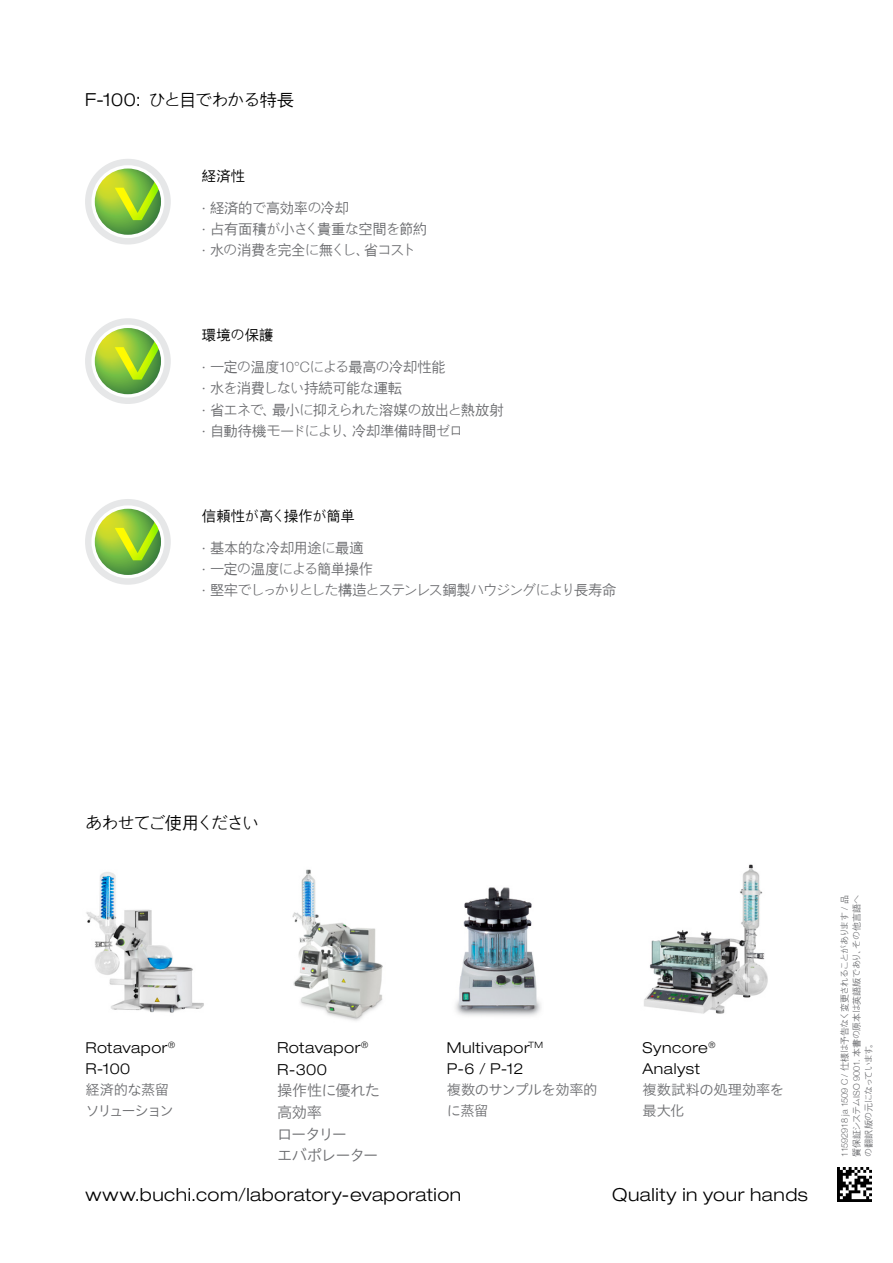
<style>
.page{position:relative;width:893px;height:1263px;background:#fff}
.page>*{position:absolute;margin:0;border:0;box-sizing:border-box;transform-origin:0 0}
.t1{font:300 expanded 18px "Helvetica Neue LT Std";letter-spacing:.025em;color:#000}
.EN_Title{font:300 17.1px "Buchi";letter-spacing:-.06em;color:#000}
.JA_Title{font:300 17.1px "Buchi";letter-spacing:-.09em;color:#000}
.t2{font:15.3px/21.6px "Hiragino UD Sans Std W3";letter-spacing:-.05em;color:#6d6e71}
.t3{font:300 expanded 15px/21.3px "Helvetica Neue LT Std";letter-spacing:.035em;color:#000}
.t4{font:300 14.25px "Buchi";letter-spacing:-.04em;color:#6d6e71}
.t5{font:300 14.25px "Buchi";letter-spacing:-.085em;color:#6d6e71}
.JA_Title_small_down{font:300 14.25px "Buchi";color:#000}
.t6{font:300 14.25px "Buchi";letter-spacing:-.065em;color:#6d6e71}
.t7{font:14.25px/21.3px "Hiragino UD Sans Std W3";letter-spacing:-.04em;color:#6d6e71}
.t8{font:14.25px/21.3px "Hiragino UD Sans Std W3";letter-spacing:-.085em;color:#6d6e71}
.t9{font:14.25px/21.3px "Hiragino UD Sans Std W3";letter-spacing:-.005em;color:#6d6e71}
.t10{font:300 14.25px "Buchi";letter-spacing:-.02em;color:#6d6e71}
.JA_Barcode{font:300 9px/12px "Buchi";letter-spacing:-.03em;color:#6d6e71;text-align:justify}
.s1{font-family:"Helvetica Neue LT Std";font-stretch:expanded;font-size:18px}
.s2{font-family:"Helvetica Neue LT Std"}
.s3{font-family:"Helvetica Neue LT Std";font-weight:300;font-stretch:expanded;color:#000}
</style>
<div class="page">
<img style="left:838px;top:1167px;width:34px;height:34px">
<div style="left:85px;top:159px;width:86px;height:85px;background:#e6e7e8;border-radius:50%"></div>
<svg style="left:91px;top:165px;width:73px;height:73px"></svg>
<svg style="left:95px;top:169px;width:66px;height:66px"></svg>
<svg style="left:110px;top:168px;width:51px;height:67px;background:#9bc852"></svg>
<div style="left:85px;top:318px;width:86px;height:86px;background:#e6e7e8;border-radius:50%"></div>
<svg style="left:91px;top:325px;width:73px;height:73px"></svg>
<svg style="left:95px;top:328px;width:66px;height:66px"></svg>
<svg style="left:110px;top:328px;width:51px;height:66px;background:#9ac74f"></svg>
<div style="left:85px;top:499px;width:86px;height:86px;background:#e6e7e8;border-radius:50%"></div>
<svg style="left:91px;top:505px;width:73px;height:73px"></svg>
<svg style="left:95px;top:509px;width:66px;height:66px"></svg>
<svg style="left:110px;top:509px;width:51px;height:66px;background:#9ac74f"></svg>
<img style="left:86px;top:872px;width:118px;height:141px">
<img style="left:292px;top:869px;width:91px;height:152px">
<img style="left:455px;top:887px;width:86px;height:129px">
<img style="left:644px;top:864px;width:124px;height:150px">
<p class="EN_Title" style="left:85px;top:90px;width:211px"><span class="s1">F-100:</span> ひと目でわかる特長</p>
<p class="JA_Title_small_down" style="left:202px;top:167px;width:45px">経済性</p>
<p class="t10" style="left:202px;top:199px;width:149px"><span class="s2">∙</span> 経済的で高効率の冷却</p>
<p class="t4" style="left:202px;top:221px;width:227px"><span class="s2">∙</span> 占有面積が小さく貴重な空間を節約</p>
<p class="t6" style="left:202px;top:242px;width:216px"><span class="s2">∙</span> 水の消費を完全に無くし、省コスト</p>
<p class="JA_Title_small_down" style="left:202px;top:327px;width:73px">環境の保護</p>
<p class="t4" style="left:202px;top:359px;width:245px"><span class="s2">∙</span> 一定の温度10°Cによる最高の冷却性能</p>
<p class="t4" style="left:202px;top:380px;width:202px"><span class="s2">∙</span> 水を消費しない持続可能な運転</p>
<p class="t4" style="left:202px;top:401px;width:303px"><span class="s2">∙</span> 省エネで、最小に抑えられた溶媒の放出と熱放射</p>
<p class="t4" style="left:202px;top:423px;width:263px"><span class="s2">∙</span> 自動待機モードにより、冷却準備時間ゼロ</p>
<p class="JA_Title_small_down" style="left:202px;top:508px;width:154px">信頼性が高く操作が簡単</p>
<p class="t4" style="left:202px;top:540px;width:163px"><span class="s2">∙</span> 基本的な冷却用途に最適</p>
<p class="t4" style="left:202px;top:561px;width:173px"><span class="s2">∙</span> 一定の温度による簡単操作</p>
<p class="t5" style="left:202px;top:582px;width:416px"><span class="s2">∙</span> 堅牢でしっかりとした構造とステンレス鋼製ハウジングにより長寿命</p>
<p class="JA_Title" style="left:85px;top:813px;width:176px">あわせてご使用ください</p>
<p class="t3" style="left:85px;top:1036px;width:91px">Rotavapor<sup>®<br></sup>R-100</p>
<p class="t8" style="left:85px;top:1078px;width:90px">経済的な蒸留ソリューション</p>
<p class="t2" style="left:277px;top:1035px;width:105px"><span class="s3">Rotavapor</span><sup>®<br></sup><span class="s3">R-300<br></span>操作性に優れた高効率<br>ロータリー<br>エバポレーター</p>
<p class="t3" style="left:447px;top:1036px;width:98px">Multivapor<sup>TM<br></sup>P-6 / P-12</p>
<p class="t7" style="left:447px;top:1078px;width:152px">複数のサンプルを効率的に蒸留</p>
<p class="t3" style="left:642px;top:1036px;width:74px">Syncore<sup>®<br></sup>Analyst</p>
<p class="t9" style="left:642px;top:1078px;width:143px">複数試料の処理効率を最大化</p>
<p class="t1" style="left:86px;top:1184px;width:377px">www.buchi.com/laboratory-evaporation</p>
<p class="t1" style="left:612px;top:1184px;width:197px">Quality in your hands</p>
<p class="JA_Barcode" style="left:839px;top:1156px;width:263px;rotate:-90deg">11592918 ja 1509 C / 仕様は予告なく変更されることがあります / 品質保証システムISO 9001. 本書の原本は英語版であり、その他言語への翻訳版の元になっています。</p>
</div>
